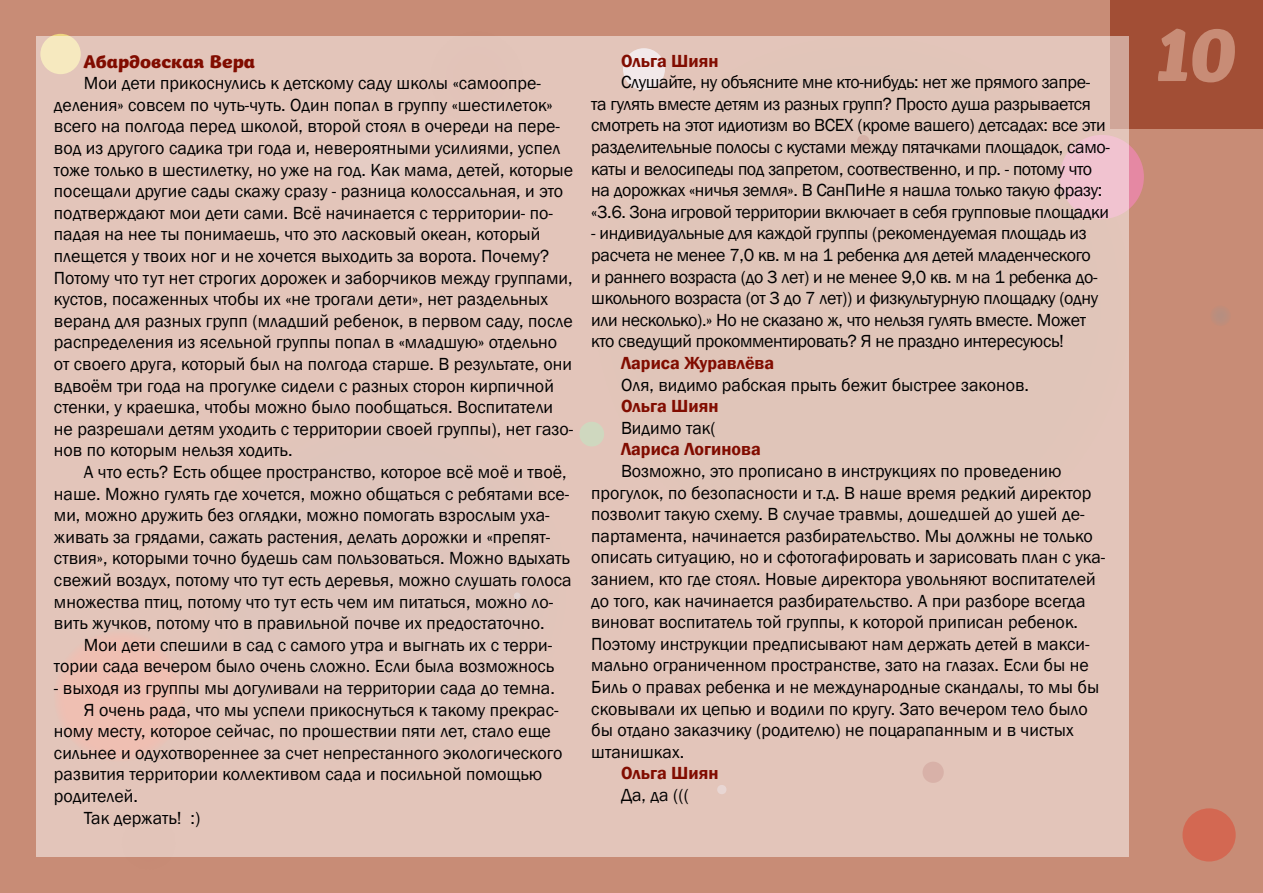
<style>
.page{position:relative;width:1263px;height:893px;background:#c88c76}
.page>*{position:absolute;margin:0;border:0;box-sizing:border-box;transform-origin:0 0}
.t1{font:700 72px "Kiddy Kitty";color:#c88c76}
.t2{font:18px/21.6px "Franklin Gothic";color:#000}
.t3{font:18px/21.6px "Franklin Gothic";letter-spacing:-.02em;color:#000}
.t4{font:600 18px "Franklin Gothic";color:#810c00}
.t5{font:700 18px "Kiddy Kitty";color:#810c00}
</style>
<div class="page">
<div style="left:1060px;top:135px;width:84px;height:84px;background:#e588a3;border-radius:50%"></div>
<div style="left:40px;top:34px;width:41px;height:40px;background:#eed580;border-radius:50%"></div>
<div style="left:1182px;top:808px;width:54px;height:53px;background:#d36852;border-radius:50%"></div>
<div style="left:1210px;top:305px;width:21px;height:21px;background:#bd8d7c;border-radius:50%"></div>
<div style="left:1110px;top:0;width:153px;height:128px;background:#a24e35"></div>
<div style="left:36px;top:36px;width:1093px;height:821px;background:#e3c5ba"></div>
<p class="t5" style="left:84px;top:50px;width:173px">Абардовская Вера</p>
<p class="t2" style="left:84px;top:73px;width:459px">Мои дети прикоснулись к детскому саду школы «самоопре-</p>
<p class="t2" style="left:54px;top:94px;width:521px">деления» совсем по чуть-чуть. Один попал в группу «шестилеток» всего на полгода перед школой, второй стоял в очереди на пере&shy;вод из другого садика три года и, невероятными усилиями, успел тоже только в шестилетку, но уже на год. Как мама, детей, которые посещали другие сады скажу сразу - разница колоссальная, и это подтверждают мои дети сами. Всё начинается с территории- по&shy;падая на нее ты понимаешь, что это ласковый океан, который плещется у твоих ног и не хочется выходить за ворота. Почему?<br>Потому что тут нет строгих дорожек и заборчиков между группами, кустов, посаженных чтобы их «не трогали дети», нет раздельных веранд для разных групп (младший ребенок, в первом саду, после распределения из ясельной группы попал в «младшую» отдельно от своего друга, который был на полгода старше. В результате, они вдвоём три года на прогулке сидели с разных сторон кирпичной стенки, у краешка, чтобы можно было пообщаться. Воспитатели не разрешали детям уходить с территории своей группы), нет газо&shy;нов по которым нельзя ходить.</p>
<p class="t2" style="left:54px;top:461px;width:519px;text-indent:30px">А что есть? Есть общее пространство, которое всё моё и твоё, наше. Можно гулять где хочется, можно общаться с ребятами все&shy;ми, можно дружить без оглядки, можно помогать взрослым уха&shy;живать за грядами, сажать растения, делать дорожки и «препят&shy;ствия», которыми точно будешь сам пользоваться. Можно вдыхать свежий воздух, потому что тут есть деревья, можно слушать голоса множества птиц, потому что тут есть чем им питаться, можно ло&shy;вить жучков, потому что в правильной почве их предостаточно.</p>
<p class="t2" style="left:54px;top:634px;width:502px;text-align:right">Мои дети спешили в сад с самого утра и выгнать их с терри&shy;тории сада вечером было очень сложно. Если была возможнось</p>
<p class="t2" style="left:54px;top:677px;width:502px">- выходя из группы мы догуливали на территории сада до темна.</p>
<p class="t2" style="left:84px;top:699px;width:476px">Я очень рада, что мы успели прикоснуться к такому прекрас-</p>
<p class="t2" style="left:54px;top:721px;width:498px">ному месту, которое сейчас, по прошествии пяти лет, стало еще</p>
<p class="t2" style="left:54px;top:742px;width:510px">сильнее и одухотвореннее за счет непрестанного экологического</p>
<p class="t2" style="left:54px;top:764px;width:490px">развития территории коллективом сада и посильной помощью</p>
<p class="t2" style="left:54px;top:785px;width:85px">родителей.</p>
<p class="t2" style="left:84px;top:807px;width:118px">Так держать! :)</p>
<p class="t4" style="left:621px;top:50px;width:99px">Ольга Шиян</p>
<p class="t3" style="left:591px;top:72px;width:520px;text-indent:30px">Слушайте, ну объясните мне кто-нибудь: нет же прямого запре&shy;та гулять вместе детям из разных групп? Просто душа разрывается смотреть на этот идиотизм во ВСЕХ (кроме вашего) детсадах: все эти разделительные полосы с кустами между пятачками площадок, само&shy;каты и велосипеды под запретом, соотвественно, и пр. - потому что на дорожках «ничья земля». В СанПиНе я нашла только такую фразу: «3.6. Зона игровой территории включает в себя групповые площадки</p>
<p class="t3" style="left:591px;top:223px;width:508px">- индивидуальные для каждой группы (рекомендуемая площадь из расчета не менее 7,0 кв. м на 1 ребенка для детей младенческого и раннего возраста (до 3 лет) и не менее 9,0 кв. м на 1 ребенка до&shy;школьного возраста (от 3 до 7 лет)) и физкультурную площадку (одну или несколько).» Но не сказано ж, что нельзя гулять вместе. Может кто сведущий прокомментировать? Я не праздно интересуюсь!</p>
<p class="t4" style="left:621px;top:352px;width:155px">Лариса Журавлёва</p>
<p class="t2" style="left:621px;top:374px;width:409px">Оля, видимо рабская прыть бежит быстрее законов.</p>
<p class="t4" style="left:621px;top:395px;width:99px">Ольга Шиян</p>
<p class="t2" style="left:621px;top:417px;width:96px">Видимо так(</p>
<p class="t4" style="left:621px;top:438px;width:141px">Лариса Логинова</p>
<p class="t2" style="left:591px;top:461px;width:516px;text-indent:30px">Возможно, это прописано в инструкциях по проведению прогулок, по безопасности и т.д. В наше время редкий директор позволит такую схему. В случае травмы, дошедшей до ушей де&shy;партамента, начинается разбирательство. Мы должны не только описать ситуацию, но и сфотогафировать и зарисовать план с ука&shy;занием, кто где стоял. Новые директора увольняют воспитателей до того, как начинается разбирательство. А при разборе всегда виноват воспитатель той группы, к которой приписан ребенок.<br>Поэтому инструкции предписывают нам держать детей в макси&shy;мально ограниченном пространстве, зато на глазах. Если бы не Биль о правах ребенка и не международные скандалы, то мы бы сковывали их цепью и водили по кругу. Зато вечером тело было бы отдано заказчику (родителю) не поцарапанным и в чистых штанишках.</p>
<p class="t4" style="left:621px;top:762px;width:99px">Ольга Шиян</p>
<p class="t2" style="left:621px;top:785px;width:70px">Да, да (((</p>
<h1 class="t1" style="left:1156px;top:13px;width:89px">10</h1>
</div>
